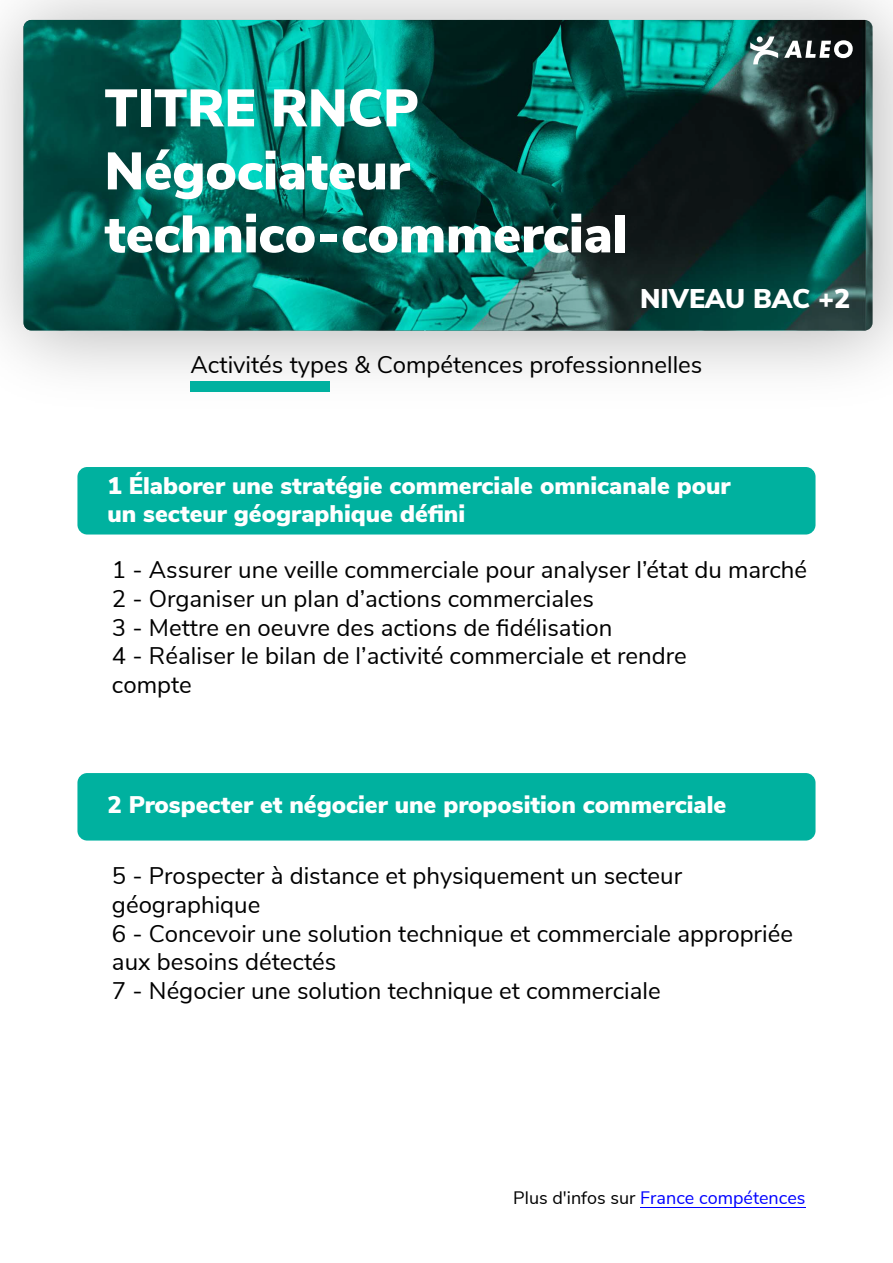
<style>
.page{position:relative;width:893px;height:1263px;background:#fff}
.page>*{position:absolute;margin:0;border:0;box-sizing:border-box;transform-origin:0 0}
.t1{font:900 52.5px/63px "Nunito Sans";color:#fff}
.t2{font:900 27px "Nunito Sans";color:#fff}
.t3{font:24px/28.8px "Nunito Sans";color:#000}
.t4{font:900 24px/28.8px "Nunito Sans";color:#fff}
.t5{font:18px "Nunito Sans";color:#00f}
.s1{color:#000}
</style>
<div class="page">
<img style="left:0;top:0;width:893px;height:392px">
<img style="left:24px;top:20px;width:842px;height:310px">
<svg style="left:750px;top:36px;width:28px;height:28px"></svg>
<svg style="left:784px;top:40px;width:69px;height:18px"></svg>
<div style="left:77px;top:467px;width:738px;height:67px;background:#00b19f;border-radius:10px"></div>
<div style="left:77px;top:773px;width:738px;height:67px;background:#00b19f;border-radius:10px"></div>
<div style="left:191px;top:381px;width:139px;height:11px;background:#00b19f"></div>
<hr style="left:640px;top:1207px;width:166px;height:1px;background:#00f">
<h1 class="t1" style="left:105px;top:75px;width:524px">TITRE RNCP<br>Négociateur technico-commercial</h1>
<p class="t2" style="left:640px;top:279px;width:212px">NIVEAU BAC +2</p>
<p class="t3" style="left:191px;top:348px;width:513px">Activités types &amp; Compétences professionnelles</p>
<p class="t4" style="left:107px;top:470px;width:625px">1 Élaborer une stratégie commerciale omnicanale pour un secteur géographique défini</p>
<p class="t3" style="left:112px;top:554px;width:697px">1 - Assurer une veille commerciale pour analyser l’état du marché 2 - Organiser un plan d’actions commerciales<br>3 - Mettre en oeuvre des actions de fidélisation<br>4 - Réaliser le bilan de l’activité commerciale et rendre<br>compte</p>
<p class="t4" style="left:107px;top:790px;width:620px">2 Prospecter et négocier une proposition commerciale</p>
<p class="t3" style="left:112px;top:860px;width:682px">5 - Prospecter à distance et physiquement un secteur géographique<br>6 - Concevoir une solution technique et commerciale appropriée aux besoins détectés<br>7 - Négocier une solution technique et commerciale</p>
<p class="t5" style="left:513px;top:1185px;width:294px"><span class="s1">Plus d'infos sur</span> France compétences</p>
</div>
